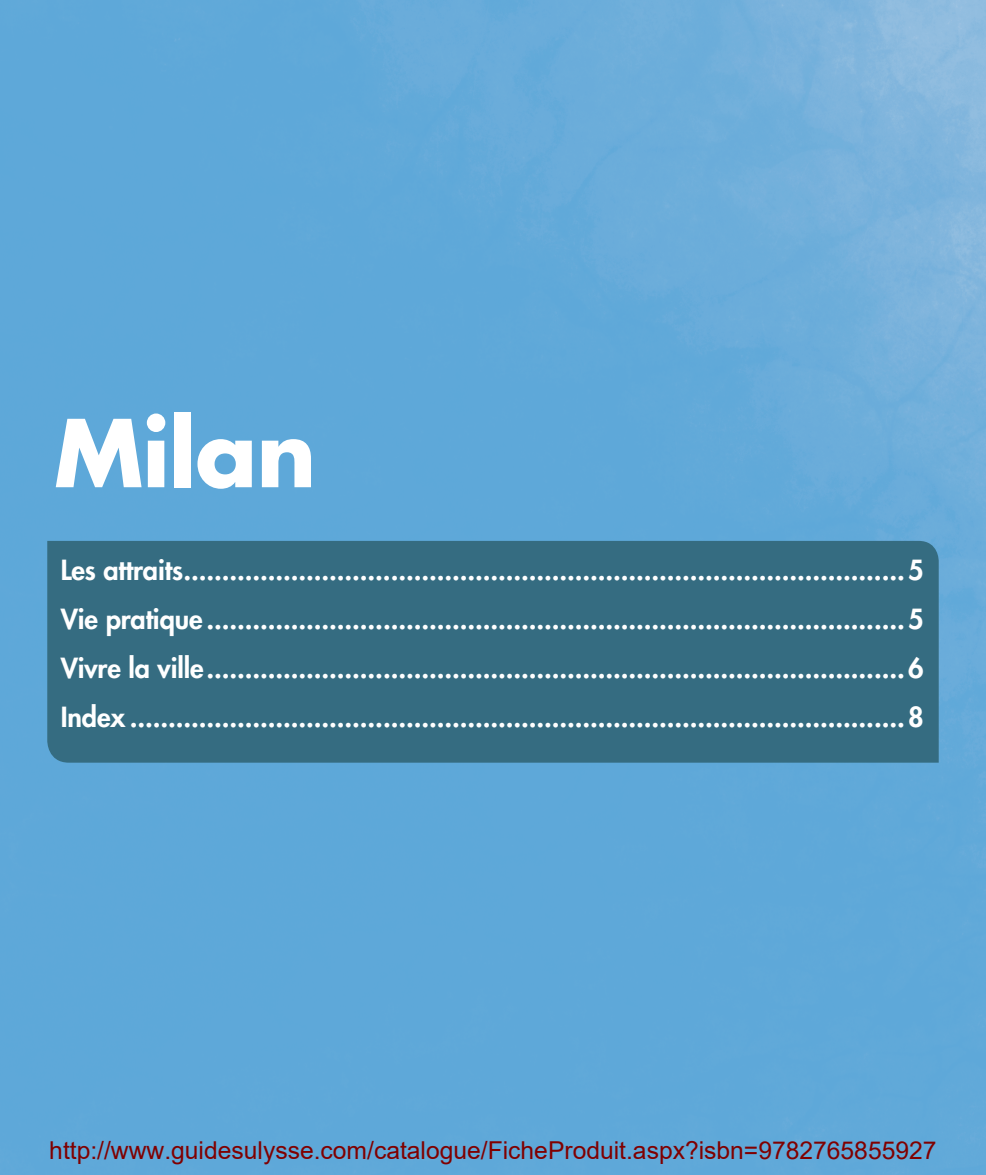
<style>
.page{position:relative;width:986px;height:1175px;background:#fff}
.page>*{position:absolute;margin:0;border:0;box-sizing:border-box;transform-origin:0 0}
.t1{font:700 90.75px "Futura Std";letter-spacing:-.01em;color:#fff}
.t2{font:800 27px/48.8px "Futura Std";letter-spacing:-.005em;color:#fff;text-align:justify}
.t3{font:24.6px "Arial";color:#800000}
</style>
<div class="page">
<img style="left:0;top:0;width:986px;height:1174px">
<div style="left:47px;top:541px;width:891px;height:221px;background:#356c81"></div>
<h1 class="t1" style="left:54px;top:393px;width:264px">Milan</h1>
<p class="t2" style="left:61px;top:546px;width:864px">Les attraits..............................................................................................5<br>Vie pratique ...........................................................................................5<br>Vivre la ville...........................................................................................6<br>Index .....................................................................................................8</p>
<p class="t3" style="left:49px;top:1133px;width:888px">http://www.guidesulysse.com/catalogue/FicheProduit.aspx?isbn=9782765855927</p>
</div>
